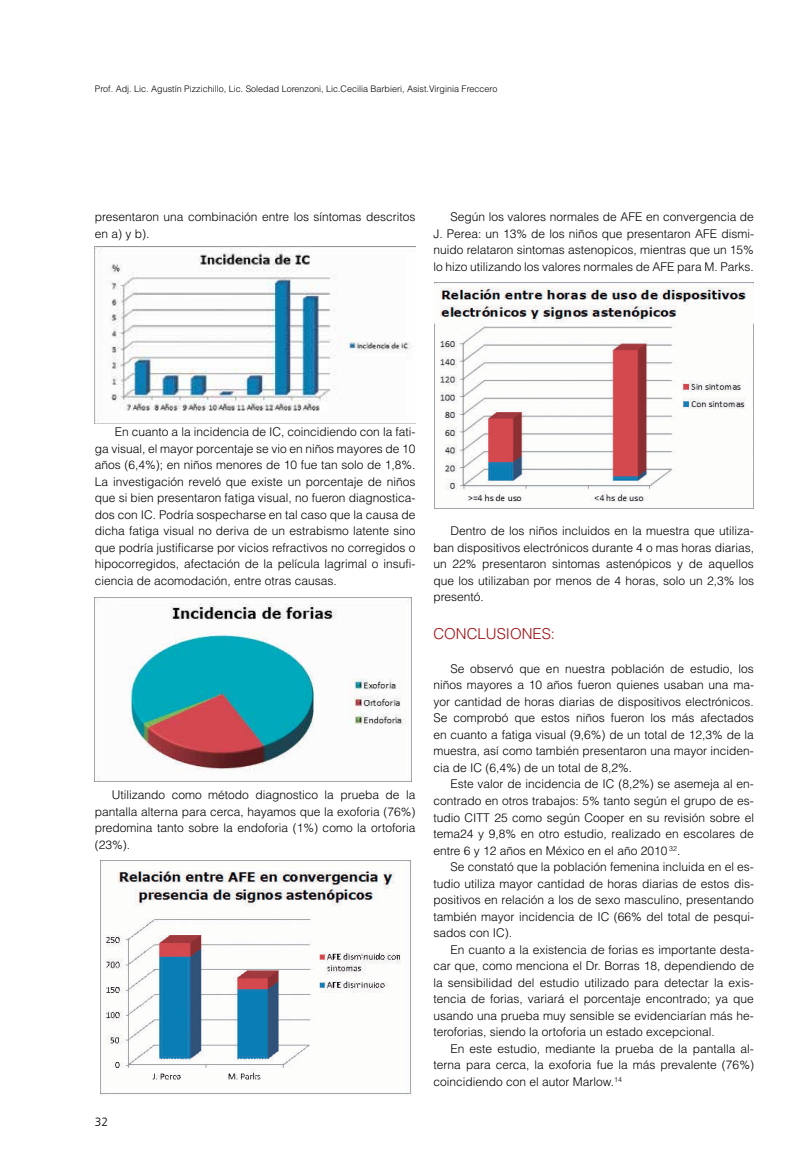
<style>
.page{position:relative;width:808px;height:1149px;background:#fff}
.page>*{position:absolute;margin:0;border:0;box-sizing:border-box;transform-origin:0 0}
.t1{font:300 15px "Helvetica LT Std";color:#9e0b0f}
.t2{font:300 12px/16.5px "Helvetica LT Std";color:#000;text-align:justify}
.t3{font:12px "Humanist 777 BT Light B";color:#000}
.t4{font:300 9px "Helvetica LT Std";color:#000}
</style>
<div class="page">
<img style="left:95px;top:247px;width:320px;height:176px">
<img style="left:95px;top:597px;width:317px;height:184px">
<img style="left:100px;top:860px;width:312px;height:235px">
<img style="left:434px;top:282px;width:319px;height:226px">
<p class="t4" style="left:95px;top:83px;width:404px">Prof. Adj. Lic. Agustín Pizzichillo, Lic. Soledad Lorenzoni, Lic.Cecilia Barbieri, Asist.Virginia Freccero</p>
<p class="t2" style="left:95px;top:209px;width:322px">presentaron una combinación entre los síntomas descritos en a) y b).</p>
<p class="t2" style="left:433px;top:209px;width:322px;text-indent:17px">Según los valores normales de AFE en convergencia de J. Perea: un 13% de los niños que presentaron AFE dismi&shy;nuido relataron sintomas astenopicos, mientras que un 15% lo hizo utilizando los valores normales de AFE para M. Parks.</p>
<p class="t2" style="left:95px;top:423px;width:322px;text-indent:20px">En cuanto a la incidencia de IC, coincidiendo con la fati&shy;ga visual, el mayor porcentaje se vio en niños mayores de 10 años (6,4%); en niños menores de 10 fue tan solo de 1,8%.<br>La investigación reveló que existe un porcentaje de niños que si bien presentaron fatiga visual, no fueron diagnostica&shy;dos con IC. Podría sospecharse en tal caso que la causa de dicha fatiga visual no deriva de un estrabismo latente sino que podría justificarse por vicios refractivos no corregidos o hipocorregidos, afectación de la película lagrimal o insufi&shy;ciencia de acomodación, entre otras causas.</p>
<p class="t2" style="left:95px;top:786px;width:322px;text-indent:17px">Utilizando como método diagnostico la prueba de la pantalla alterna para cerca, hayamos que la exoforia (76%) predomina tanto sobre la endoforia (1%) como la ortoforia (23%).</p>
<p class="t3" style="left:95px;top:1114px;width:15px">32</p>
<p class="t2" style="left:433px;top:522px;width:322px;text-indent:17px">Dentro de los niños incluidos en la muestra que utiliza&shy;ban dispositivos electrónicos durante 4 o mas horas diarias, un 22% presentaron sintomas astenópicos y de aquellos que los utilizaban por menos de 4 horas, solo un 2,3% los presentó.</p>
<p class="t1" style="left:433px;top:624px;width:123px">CONCLUSIONES:</p>
<p class="t2" style="left:433px;top:660px;width:322px;text-indent:17px">Se observó que en nuestra población de estudio, los niños mayores a 10 años fueron quienes usaban una ma&shy;yor cantidad de horas diarias de dispositivos electrónicos.<br>Se comprobó que estos niños fueron los más afectados en cuanto a fatiga visual (9,6%) de un total de 12,3% de la muestra, así como también presentaron una mayor inciden&shy;cia de IC (6,4%) de un total de 8,2%.</p>
<p class="t2" style="left:433px;top:775px;width:322px;text-indent:17px">Este valor de incidencia de IC (8,2%) se asemeja al en&shy;contrado en otros trabajos: 5% tanto según el grupo de es&shy;tudio CITT 25 como según Cooper en su revisión sobre el tema24 y 9,8% en otro estudio, realizado en escolares de entre 6 y 12 años en México en el año 2010 <sup>32</sup>.</p>
<p class="t2" style="left:433px;top:858px;width:322px;text-indent:17px">Se constató que la población femenina incluida en el es&shy;tudio utiliza mayor cantidad de horas diarias de estos dis&shy;positivos en relación a los de sexo masculino, presentando también mayor incidencia de IC (66% del total de pesqui&shy;sados con IC).</p>
<p class="t2" style="left:433px;top:940px;width:322px;text-indent:17px">En cuanto a la existencia de forias es importante desta&shy;car que, como menciona el Dr. Borras 18, dependiendo de la sensibilidad del estudio utilizado para detectar la exis&shy;tencia de forias, variará el porcentaje encontrado; ya que usando una prueba muy sensible se evidenciarían más he&shy;teroforias, siendo la ortoforia un estado excepcional.</p>
<p class="t2" style="left:433px;top:1039px;width:322px;text-indent:17px">En este estudio, mediante la prueba de la pantalla al&shy;terna para cerca, la exoforia fue la más prevalente (76%) coincidiendo con el autor Marlow.<sup>14</sup></p>
</div>
